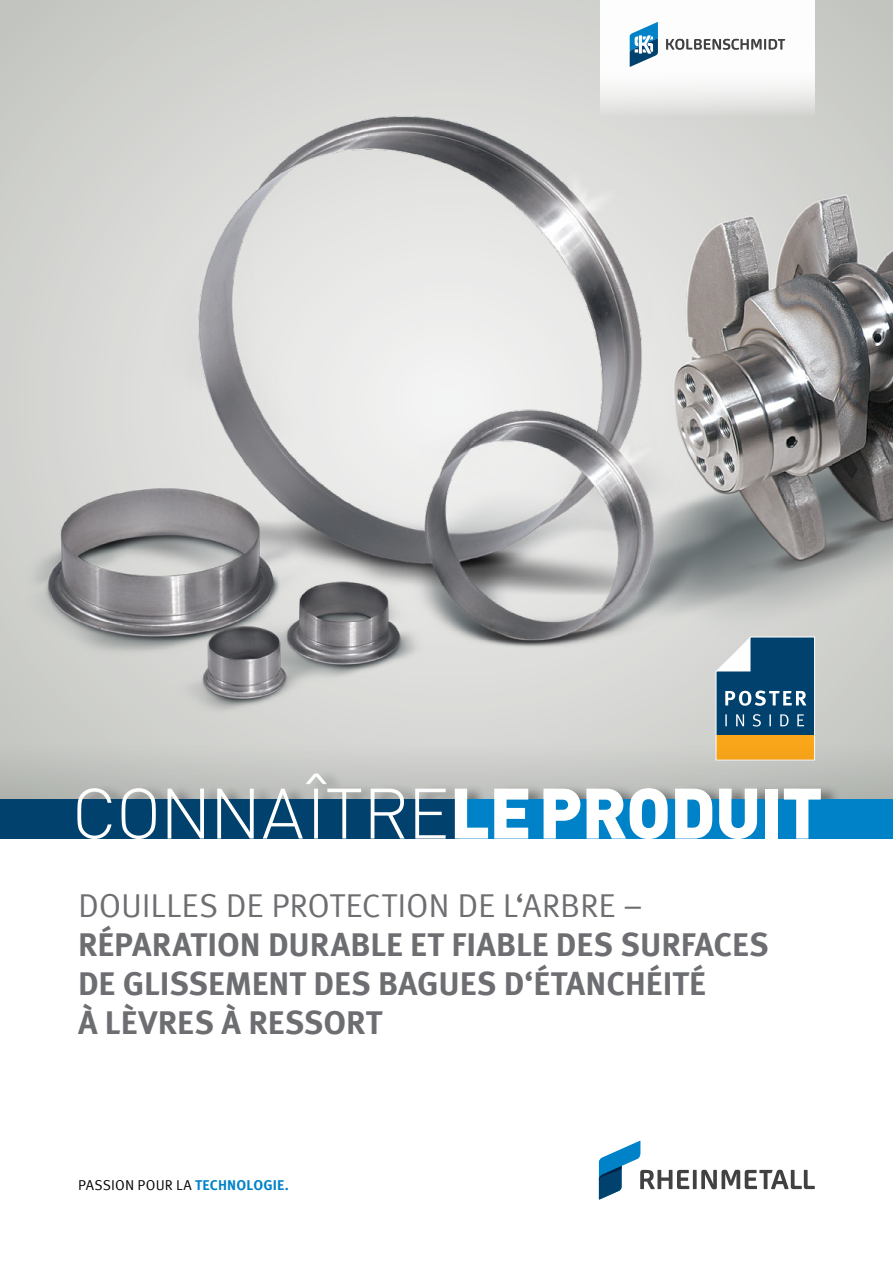
<style>
.page{position:relative;width:893px;height:1263px;background:#fff}
.page>*{position:absolute;margin:0;border:0;box-sizing:border-box;transform-origin:0 0}
.t1{font:300 70.2px "DIN Offc";letter-spacing:-.01em;color:#fff}
.t2{font:700 33px/39px "Meta Offc Pro";color:#6d6e71}
.t3{font:33px "Meta Offc Pro Norm";letter-spacing:-.005em;color:#6d6e71}
.t4{font:14.25px "Meta Offc Pro Norm";letter-spacing:.015em;color:#000}
.s1{font-weight:900}
.s2{font-family:"Meta Offc Pro";font-weight:700;color:#0082c8}
</style>
<div class="page">
<img style="left:0;top:0;width:893px;height:745px">
<svg style="left:715px;top:636px;width:100px;height:109px;background:#476d80"></svg>
<svg style="left:599px;top:1140px;width:216px;height:59px"></svg>
<svg style="left:0;top:745px;width:893px;height:54px;background:#c9c6bb"></svg>
<div style="left:78px;top:769px;width:762px;height:35px;background:#000;opacity:.4"></div>
<svg style="left:600px;top:0;width:215px;height:117px"></svg>
<svg style="left:630px;top:22px;width:28px;height:45px"></svg>
<svg style="left:666px;top:39px;width:119px;height:11px"></svg>
<div style="left:0;top:799px;width:893px;height:39px;background:#00416e"></div>
<div style="left:458px;top:799px;width:435px;height:39px;background:#0082c8"></div>
<h1 class="t1" style="left:72px;top:770px;width:753px">CONNAÎTRE<span class="s1">LEPRODUIT</span></h1>
<p class="t3" style="left:78px;top:880px;width:566px">DOUILLES DE PROTECTION DE L‘ARBRE –</p>
<p class="t2" style="left:78px;top:923px;width:692px">RÉPARATION DURABLE ET FIABLE DES SURFACES<br>DE GLISSEMENT DES BAGUES D‘ÉTANCHÉITÉ<br>À LÈVRES À RESSORT</p>
<p class="t4" style="left:78px;top:1174px;width:213px">PASSION POUR LA <span class="s2">TECHNOLOGIE.</span></p>
</div>
